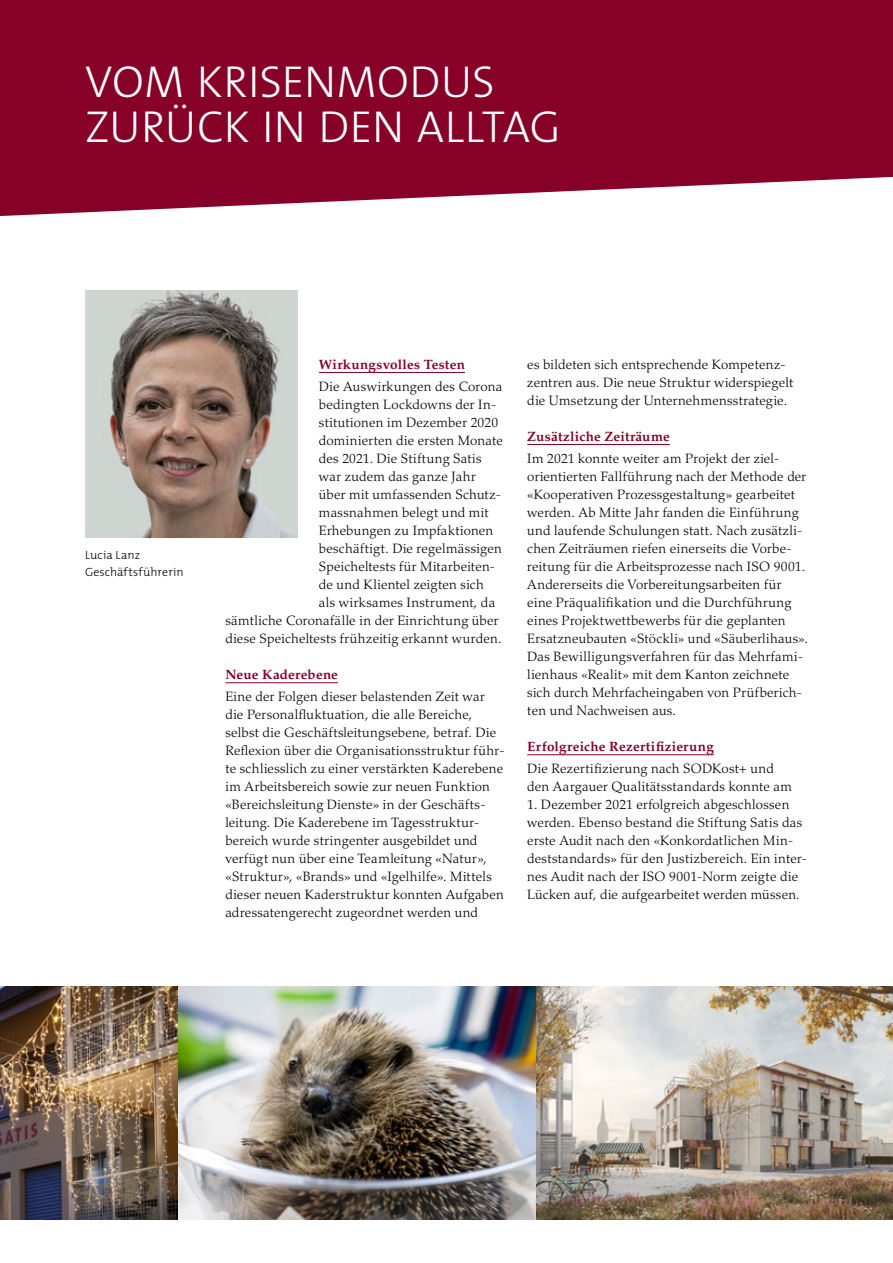
<style>
.page{position:relative;width:893px;height:1263px;background:#fff}
.page>*{position:absolute;margin:0;border:0;box-sizing:border-box;transform-origin:0 0}
.t1{font:300 45px/45px "The Mix";letter-spacing:.005em;color:#fff}
.t2{font:300 13.5px/18px "Palatino LT Std";letter-spacing:.015em;color:#000}
.t3{font:700 13.5px "Palatino LT Std";letter-spacing:.015em;color:#860028}
.t4{font:300 12px/16.5px "The Mix";letter-spacing:.01em;color:#000}
</style>
<div class="page">
<svg style="left:0;top:0;width:893px;height:216px;fill:#860028"></svg>
<img style="left:85px;top:291px;width:213px;height:247px">
<hr style="left:319px;top:372px;width:146px;height:1px;background:#860028">
<hr style="left:225px;top:682px;width:113px;height:1px;background:#860028">
<hr style="left:527px;top:444px;width:143px;height:1px;background:#860028">
<hr style="left:527px;top:754px;width:187px;height:1px;background:#860028">
<img style="left:0;top:986px;width:893px;height:234px">
<h1 class="t1" style="left:85px;top:57px;width:477px">VOM KRISENMODUS<br>ZURÜCK IN DEN ALLTAG</h1>
<p class="t4" style="left:85px;top:547px;width:100px">Lucia Lanz<br>Geschäftsführerin</p>
<p class="t3" style="left:319px;top:356px;width:148px">Wirkungsvolles Testen</p>
<p class="t2" style="left:319px;top:378px;width:185px">Die Auswirkungen des Corona</p>
<p class="t2" style="left:319px;top:396px;width:179px">bedingten Lockdowns der In-</p>
<p class="t2" style="left:319px;top:414px;width:181px">stitutionen im Dezember 2020</p>
<p class="t2" style="left:319px;top:432px;width:186px">dominierten die ersten Monate</p>
<p class="t2" style="left:319px;top:450px;width:164px">des 2021. Die Stiftung Satis</p>
<p class="t2" style="left:319px;top:468px;width:158px">war zudem das ganze Jahr</p>
<p class="t2" style="left:319px;top:486px;width:184px">über mit umfassenden Schutz-</p>
<p class="t2" style="left:319px;top:504px;width:171px">massnahmen belegt und mit</p>
<p class="t2" style="left:319px;top:522px;width:176px">Erhebungen zu Impfaktionen</p>
<p class="t2" style="left:319px;top:540px;width:184px">beschäftigt. Die regelmässigen</p>
<p class="t2" style="left:319px;top:558px;width:178px">Speicheltests für Mitarbeiten-</p>
<p class="t2" style="left:319px;top:576px;width:166px">de und Klientel zeigten sich</p>
<p class="t2" style="left:319px;top:594px;width:178px">als wirksames Instrument, da</p>
<p class="t2" style="left:225px;top:612px;width:275px">sämtliche Coronafälle in der Einrichtung über</p>
<p class="t2" style="left:225px;top:630px;width:277px">diese Speicheltests frühzeitig erkannt wurden.</p>
<p class="t3" style="left:225px;top:666px;width:114px">Neue Kaderebene</p>
<p class="t2" style="left:225px;top:688px;width:281px">Eine der Folgen dieser belastenden Zeit war die Personalfluktuation, die alle Bereiche, selbst die Geschäftsleitungsebene, betraf. Die Reflexion über die Organisationsstruktur führ&shy;te schliesslich zu einer verstärkten Kaderebene im Arbeitsbereich sowie zur neuen Funktion «Bereichsleitung Dienste» in der Geschäfts&shy;leitung. Die Kaderebene im Tagesstruktur&shy;bereich wurde stringenter ausgebildet und verfügt nun über eine Teamleitung «Natur», «Struktur», «Brands» und «Igelhilfe». Mittels dieser neuen Kaderstruktur konnten Aufgaben adressatengerecht zugeordnet werden und</p>
<p class="t2" style="left:527px;top:355px;width:268px">es bildeten sich entsprechende Kompetenz&shy;zentren aus. Die neue Struktur widerspiegelt die Umsetzung der Unternehmensstrategie.</p>
<p class="t3" style="left:527px;top:428px;width:144px">Zusätzliche Zeiträume</p>
<p class="t2" style="left:527px;top:450px;width:282px">Im 2021 konnte weiter am Projekt der ziel&shy;orientierten Fallführung nach der Methode der «Kooperativen Prozessgestaltung» gearbeitet werden. Ab Mitte Jahr fanden die Einführung und laufende Schulungen statt. Nach zusätzli&shy;chen Zeiträumen riefen einerseits die Vorbe&shy;reitung für die Arbeitsprozesse nach ISO 9001.<br>Andererseits die Vorbereitungsarbeiten für eine Präqualifikation und die Durchführung eines Projektwettbewerbs für die geplanten Ersatzneubauten «Stöckli» und «Säuberlihaus».<br>Das Bewilligungsverfahren für das Mehrfami&shy;lienhaus «Realit» mit dem Kanton zeichnete sich durch Mehrfacheingaben von Prüfberich&shy;ten und Nachweisen aus.</p>
<p class="t3" style="left:527px;top:738px;width:188px">Erfolgreiche Rezertifizierung</p>
<p class="t2" style="left:527px;top:760px;width:266px">Die Rezertifizierung nach SODKost+ und den Aargauer Qualitätsstandards konnte am</p>
<p class="t2" style="left:527px;top:796px;width:282px">1. Dezember 2021 erfolgreich abgeschlossen werden. Ebenso bestand die Stiftung Satis das erste Audit nach den «Konkordatlichen Min&shy;deststandards» für den Justizbereich. Ein inter&shy;nes Audit nach der ISO 9001-Norm zeigte die Lücken auf, die aufgearbeitet werden müssen.</p>
</div>
